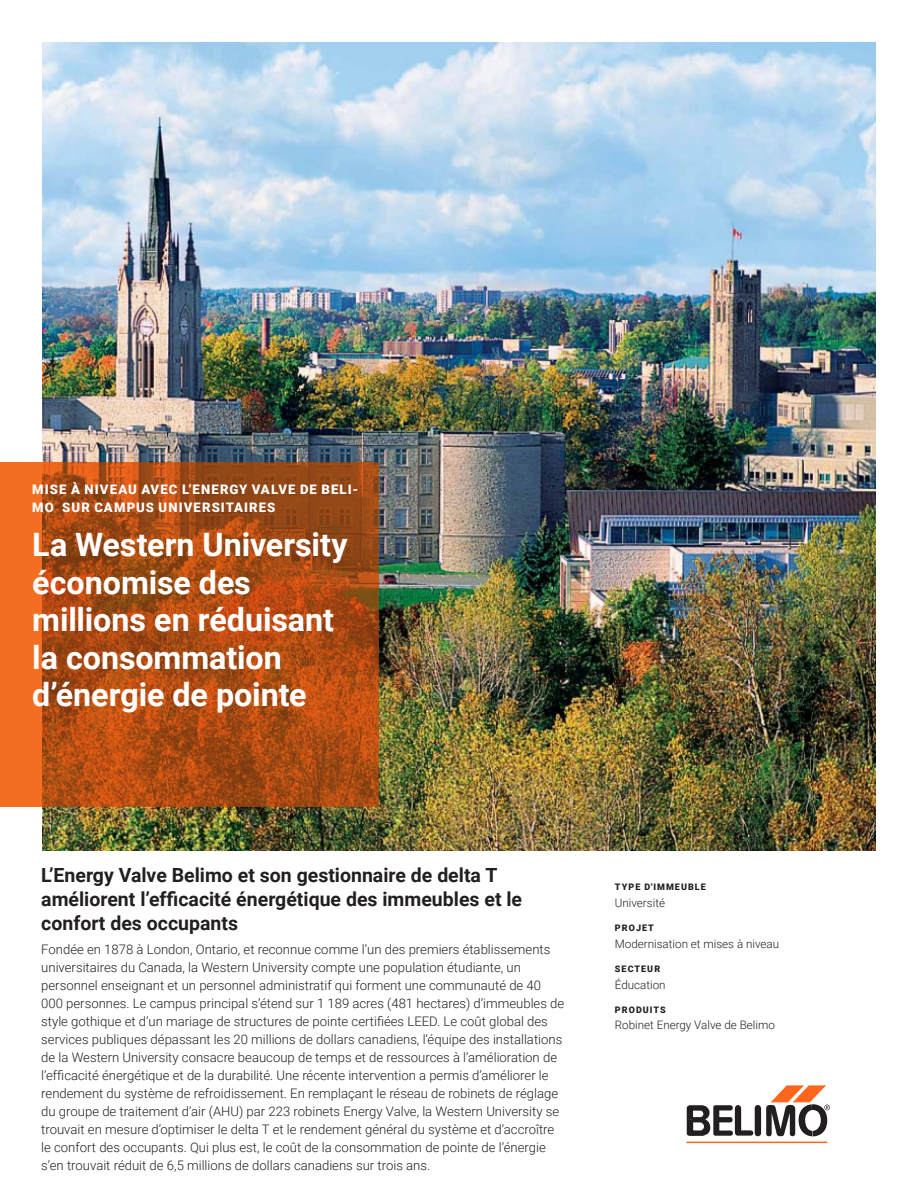
<style>
.page{position:relative;width:918px;height:1188px;background:#fff}
.page>*{position:absolute;margin:0;border:0;box-sizing:border-box;transform-origin:0 0}
.Belimo_Cover_OrangeS{font:700 32.25px/37.5px "Roboto";letter-spacing:-.005em;color:#fff}
.Belimo_subtitle_13pt{font:700 19.5px/24px "Roboto";color:#231f20}
.Belimo_Body_unjustif{font:300 13.2px/18px "Roboto";color:#231f20}
.Belimo_Success_Story{font:900 13.2px/18px "Roboto";letter-spacing:.08em;color:#fff}
.Belimo_Body_small_un{font:300 11.7px "Roboto";color:#231f20}
.Belimo_Marginal_6pt{font:900 9px "Roboto";letter-spacing:.115em;color:#231f20}
</style>
<div class="page">
<img style="left:43px;top:43px;width:832px;height:807px">
<div style="left:755px;top:1105px;width:6px;height:31px;background:#231f20;border-radius:3px"></div>
<svg style="left:766px;top:1085px;width:64px;height:52px"></svg>
<hr style="left:687px;top:1142px;width:140px;height:1px;background:#ff661c">
<svg style="left:686px;top:1105px;width:67px;height:31px"></svg>
<svg style="left:0;top:462px;width:379px;height:345px;background:#b14f15"></svg>
<p class="Belimo_Success_Story" style="left:32px;top:480px;width:327px">MISE À NIVEAU AVEC L’ENERGY VALVE DE BELI-<br>MO SUR CAMPUS UNIVERSITAIRES</p>
<p class="Belimo_Cover_OrangeS" style="left:32px;top:525px;width:317px">La Western University économise des millions en réduisant la consommation d’énergie de pointe</p>
<p class="Belimo_subtitle_13pt" style="left:41px;top:862px;width:482px">L’Energy Valve Belimo et son gestionnaire de delta T améliorent l’efficacité énergétique des immeubles et le confort des occupants</p>
<p class="Belimo_Body_unjustif" style="left:41px;top:940px;width:525px">Fondée en 1878 à London, Ontario, et reconnue comme l’un des premiers établissements universitaires du Canada, la Western University compte une population étudiante, un personnel enseignant et un personnel administratif qui forment une communauté de 40<br>000 personnes. Le campus principal s’étend sur 1 189 acres (481 hectares) d’immeubles de style gothique et d’un mariage de structures de pointe certifiées LEED. Le coût global des services publiques dépassant les 20 millions de dollars canadiens, l’équipe des installations de la Western University consacre beaucoup de temps et de ressources à l’amélioration de l’efficacité énergétique et de la durabilité. Une récente intervention a permis d’améliorer le rendement du système de refroidissement. En remplaçant le réseau de robinets de réglage du groupe de traitement d’air (AHU) par 223 robinets Energy Valve, la Western University se trouvait en mesure d’optimiser le delta T et le rendement général du système et d’accroître le confort des occupants. Qui plus est, le coût de la consommation de pointe de l’énergie s’en trouvait réduit de 6,5 millions de dollars canadiens sur trois ans.</p>
<p class="Belimo_Marginal_6pt" style="left:615px;top:881px;width:92px">TYPE D'IMMEUBLE</p>
<p class="Belimo_Body_small_un" style="left:615px;top:894px;width:52px">Université</p>
<p class="Belimo_Marginal_6pt" style="left:615px;top:922px;width:40px">PROJET</p>
<p class="Belimo_Body_small_un" style="left:615px;top:935px;width:166px">Modernisation et mises à niveau</p>
<p class="Belimo_Marginal_6pt" style="left:615px;top:963px;width:47px">SECTEUR</p>
<p class="Belimo_Body_small_un" style="left:615px;top:976px;width:52px">Éducation</p>
<p class="Belimo_Marginal_6pt" style="left:615px;top:1003px;width:52px">PRODUITS</p>
<p class="Belimo_Body_small_un" style="left:615px;top:1017px;width:162px">Robinet Energy Valve de Belimo</p>
</div>
